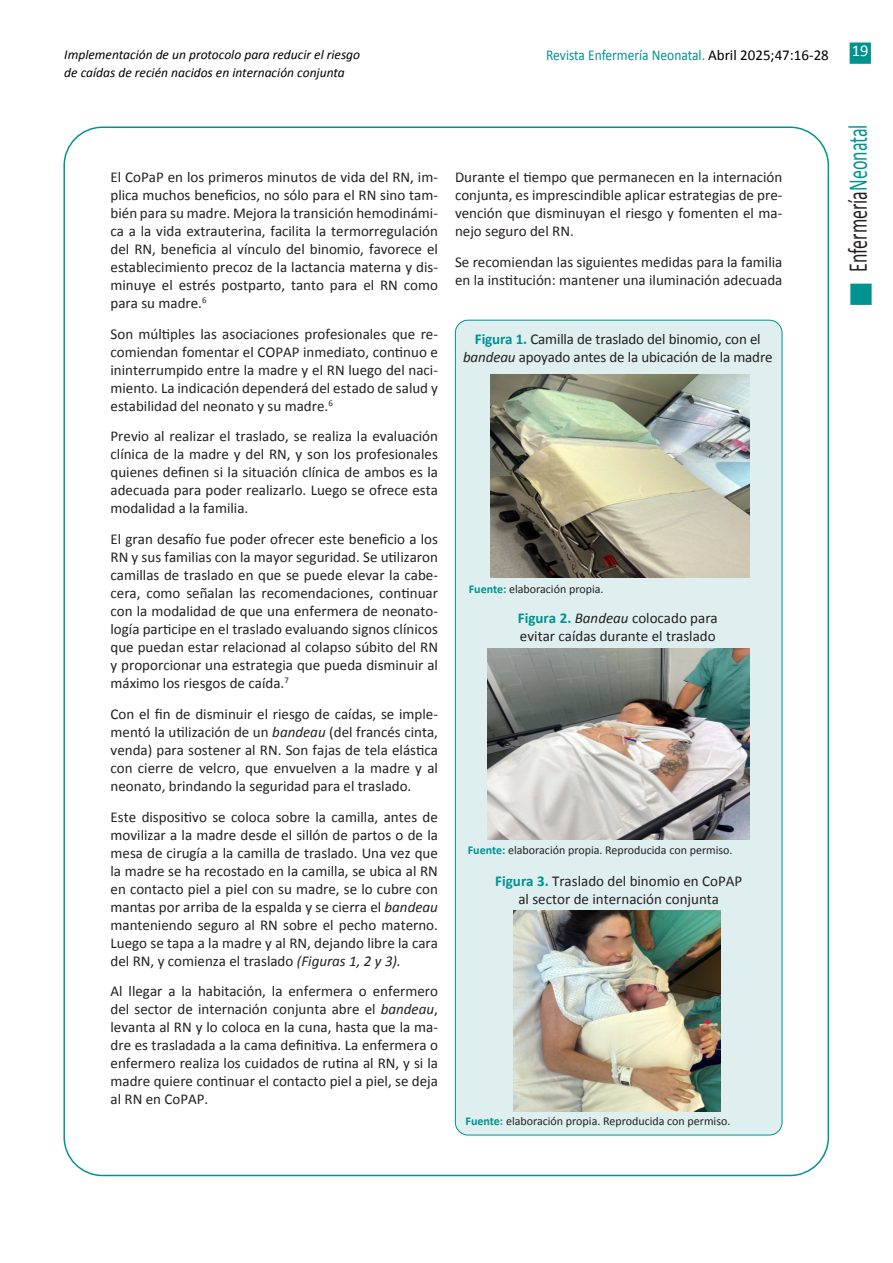
<style>
.page{position:relative;width:893px;height:1263px;background:#fff}
.page>*{position:absolute;margin:0;border:0;box-sizing:border-box;transform-origin:0 0}
.t1{font:27.15px "Calibri";color:#231f20;scale:.66 1}
.t2{font:16.5px "Calibri";color:#fff}
.Texto_normalx10{font:15px/18px "Calibri";color:#231f20;text-align:justify}
.Cuadros_Título{font:15px/18px "Calibri";color:#231f20;text-align:center}
.t3{font:15px "Calibri";color:#009290;scale:.9 1}
.t4{font:italic 13.5px "Calibri";color:#000}
.Pie_x8_cuadros{font:12px "Calibri";color:#231f20}
.s1{color:#000}
.s2{font-style:italic}
.s3{font-weight:700;color:#009290}
.s4{color:#009290}
</style>
<div class="page">
<div style="left:850px;top:284px;width:22px;height:21px;background:#009290;border:2px solid #009290"></div>
<div style="left:850px;top:43px;width:21px;height:21px;background:#009290;border:2px solid #009290"></div>
<div style="left:455px;top:320px;width:327px;height:815px;background:#dfeff0;border-radius:13px"></div>
<img style="left:514px;top:910px;width:207px;height:201px">
<img style="left:487px;top:648px;width:263px;height:192px">
<img style="left:490px;top:375px;width:260px;height:202px">
<p class="t4" style="left:64px;top:46px;width:297px">Implementación de un protocolo para reducir el riesgo</p>
<p class="t3" style="left:546px;top:46px;width:316px">Revista Enfermería Neonatal. <span class="s1">Abril 2025;47:16-28</span></p>
<p class="t2" style="left:852px;top:40px;width:18px">19</p>
<p class="t4" style="left:64px;top:64px;width:282px">de caídas de recién nacidos en internación conjunta</p>
<p class="Texto_normalx10" style="left:111px;top:168px;width:329px">El CoPaP en los primeros minutos de vida del RN, im&shy;plica muchos beneficios, no sólo para el RN sino tam&shy;bién para su madre. Mejora la transición hemodinámi&shy;ca a la vida extrauterina, facilita la termorregulación del RN, beneficia al vínculo del binomio, favorece el establecimiento precoz de la lactancia materna y dis&shy;minuye el estrés postparto, tanto para el RN como para su madre.<sup>6</sup></p>
<p class="Texto_normalx10" style="left:111px;top:325px;width:329px">Son múltiples las asociaciones profesionales que re&shy;comiendan fomentar el COPAP inmediato, continuo e ininterrumpido entre la madre y el RN luego del naci&shy;miento. La indicación dependerá del estado de salud y estabilidad del neonato y su madre.<sup>6</sup></p>
<p class="Texto_normalx10" style="left:111px;top:427px;width:329px">Previo al realizar el traslado, se realiza la evaluación clínica de la madre y del RN, y son los profesionales quienes definen si la situación clínica de ambos es la adecuada para poder realizarlo. Luego se ofrece esta modalidad a la familia.</p>
<p class="Texto_normalx10" style="left:111px;top:530px;width:329px">El gran desafío fue poder ofrecer este beneficio a los RN y sus familias con la mayor seguridad. Se utilizaron camillas de traslado en que se puede elevar la cabe&shy;cera, como señalan las recomendaciones, continuar con la modalidad de que una enfermera de neonato&shy;logía participe en el traslado evaluando signos clínicos que puedan estar relacionad al colapso súbito del RN y proporcionar una estrategia que pueda disminuir al máximo los riesgos de caída.<sup>7</sup></p>
<p class="Texto_normalx10" style="left:111px;top:705px;width:329px">Con el fin de disminuir el riesgo de caídas, se imple&shy;mentó la utilización de un <span class="s2">bandeau</span> (del francés cinta, venda) para sostener al RN. Son fajas de tela elástica con cierre de velcro, que envuelven a la madre y al neonato, brindando la seguridad para el traslado.</p>
<p class="Texto_normalx10" style="left:111px;top:808px;width:329px">Este dispositivo se coloca sobre la camilla, antes de movilizar a la madre desde el sillón de partos o de la mesa de cirugía a la camilla de traslado. Una vez que la madre se ha recostado en la camilla, se ubica al RN en contacto piel a piel con su madre, se lo cubre con mantas por arriba de la espalda y se cierra el <span class="s2">bandeau </span>manteniendo seguro al RN sobre el pecho materno.<br>Luego se tapa a la madre y al RN, dejando libre la cara del RN, y comienza el traslado <span class="s2">(Figuras 1, 2 y 3).</span></p>
<p class="Texto_normalx10" style="left:111px;top:982px;width:329px">Al llegar a la habitación, la enfermera o enfermero del sector de internación conjunta abre el <span class="s2">bandeau</span>, levanta al RN y lo coloca en la cuna, hasta que la ma&shy;dre es trasladada a la cama definitiva. La enfermera o enfermero realiza los cuidados de rutina al RN, y si la madre quiere continuar el contacto piel a piel, se deja al RN en CoPAP.</p>
<p class="Texto_normalx10" style="left:455px;top:168px;width:329px">Durante el tiempo que permanecen en la internación conjunta, es imprescindible aplicar estrategias de pre&shy;vención que disminuyan el riesgo y fomenten el ma&shy;nejo seguro del RN.</p>
<p class="Texto_normalx10" style="left:455px;top:253px;width:329px">Se recomiendan las siguientes medidas para la familia en la institución: mantener una iluminación adecuada</p>
<p class="Cuadros_Título" style="left:463px;top:330px;width:311px"><span class="s3">Figura 1.</span> Camilla de traslado del binomio, con el <span class="s2">bandeau</span> apoyado antes de la ubicación de la madre</p>
<p class="Pie_x8_cuadros" style="left:469px;top:581px;width:136px"><span class="s3">Fuente:</span> elaboración propia.</p>
<p class="Cuadros_Título" style="left:518px;top:609px;width:201px;text-align:left"><span class="s3">Figura 2.</span> <span class="s2">Bandeau</span> colocado para evitar caídas durante el traslado</p>
<p class="Pie_x8_cuadros" style="left:468px;top:842px;width:266px"><span class="s3">Fuente:</span> elaboración propia. Reproducida con permiso.</p>
<p class="Cuadros_Título" style="left:495px;top:872px;width:249px"><span class="s3">Figura 3.</span> Traslado del binomio en CoPAP al sector de internación conjunta</p>
<p class="Pie_x8_cuadros" style="left:466px;top:1114px;width:266px"><span class="s3">Fuente:</span> elaboración propia. Reproducida con permiso.</p>
<h1 class="t1" style="left:841px;top:272px;width:225px;rotate:-90deg">Enfermería<span class="s4">Neonatal</span></h1>
</div>
